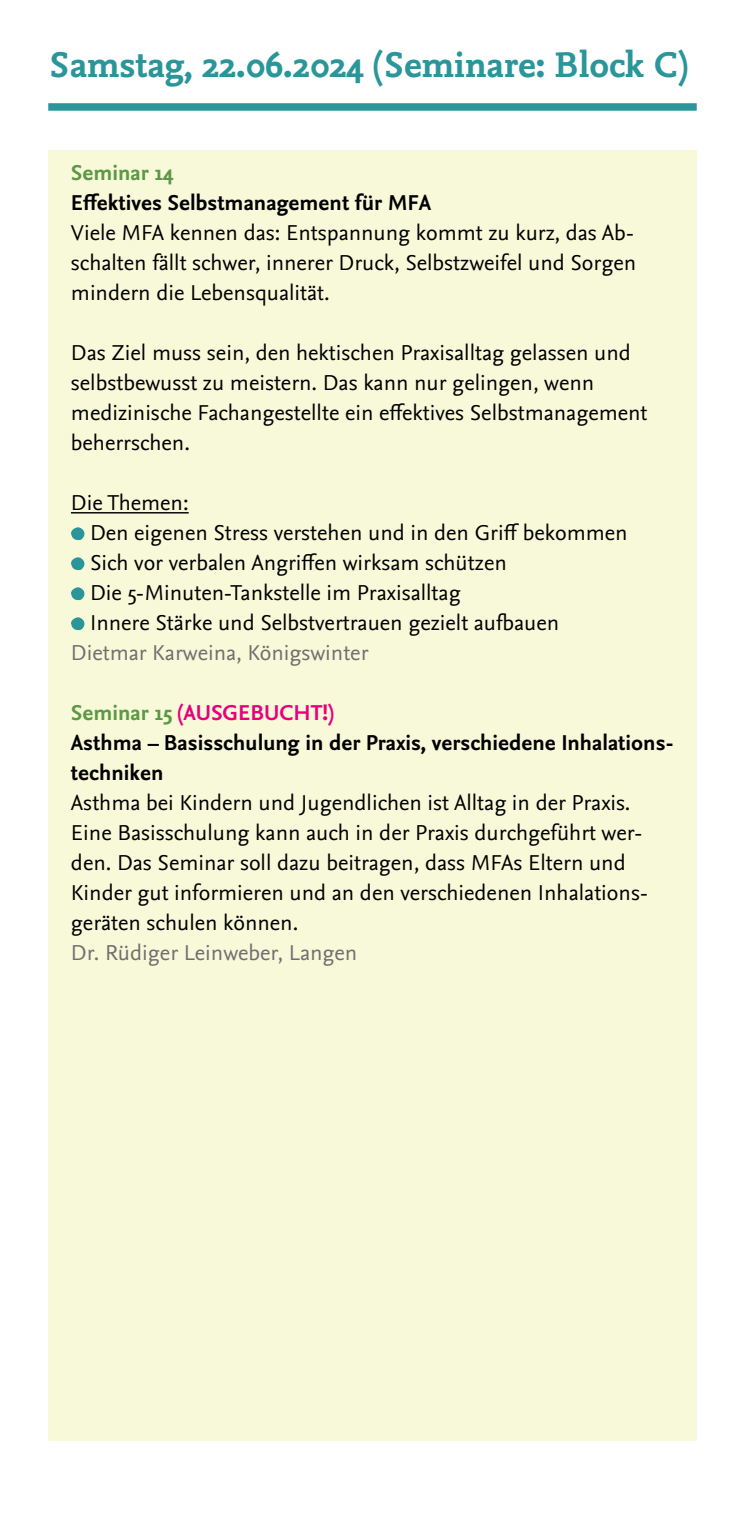
<style>
.page{position:relative;width:745px;height:1531px;background:#fff}
.page>*{position:absolute;margin:0;border:0;box-sizing:border-box;transform-origin:0 0}
.t1{font:700 37.5px "Nexus Mix OT";color:#2a969a}
.t2{font:22.5px/30px "Nexus Sans OT";color:#000}
.t3{font:700 22.5px/30px "Nexus Sans OT";color:#000}
.t4{font:22.5px "Nexus Sans OT";color:#706f6f}
.t5{font:700 22.5px "Nexus Sans OT";color:#5b9945}
.s1{color:#5b9945}
.s2{color:#e6007d}
</style>
<div class="page">
<div style="left:48px;top:103px;width:648px;height:8px;background:#2a969a"></div>
<div style="left:49px;top:150px;width:647px;height:1290px;background:#f8f9d9"></div>
<hr style="left:71px;top:512px;width:117px;height:1px;background:#000">
<svg style="left:71px;top:527px;width:13px;height:13px"></svg>
<svg style="left:71px;top:557px;width:13px;height:13px"></svg>
<svg style="left:71px;top:587px;width:13px;height:13px"></svg>
<svg style="left:71px;top:617px;width:13px;height:13px"></svg>
<h1 class="t1" style="left:48px;top:43px;width:640px">Samstag, 22.06.2024 (Seminare: Block C)</h1>
<p class="t5" style="left:71px;top:160px;width:104px">Seminar 14</p>
<p class="t3" style="left:71px;top:189px;width:361px">Effektives Selbstmanagement für MFA</p>
<p class="t2" style="left:71px;top:218px;width:566px;text-align:justify">Viele MFA kennen das: Entspannung kommt zu kurz, das Ab&shy;schalten fällt schwer, innerer Druck, Selbstzweifel und Sorgen mindern die Lebensqualität.</p>
<p class="t2" style="left:71px;top:338px;width:577px">Das Ziel muss sein, den hektischen Praxisalltag gelassen und selbstbewusst zu meistern. Das kann nur gelingen, wenn medizinische Fachangestellte ein effektives Selbstmanagement beherrschen.</p>
<p class="t2" style="left:90px;top:488px;width:538px;text-indent:-19px">Die Themen:<br>Den eigenen Stress verstehen und in den Griff bekommen Sich vor verbalen Angriffen wirksam schützen<br>Die 5-Minuten-Tankstelle im Praxisalltag<br>Innere Stärke und Selbstvertrauen gezielt aufbauen</p>
<p class="t4" style="left:71px;top:640px;width:299px">Dietmar Karweina, Königswinter</p>
<p class="t3" style="left:71px;top:699px;width:604px"><span class="s1">Seminar 15</span> <span class="s2">(AUSGEBUCHT!)<br></span>Asthma – Basisschulung in der Praxis, verschiedene Inhalations&shy;techniken</p>
<p class="t2" style="left:71px;top:788px;width:578px">Asthma bei Kindern und Jugendlichen ist Alltag in der Praxis.<br>Eine Basisschulung kann auch in der Praxis durchgeführt wer&shy;den. Das Seminar soll dazu beitragen, dass MFAs Eltern und Kinder gut informieren und an den verschiedenen Inhalations&shy;geräten schulen können.</p>
<p class="t4" style="left:71px;top:940px;width:288px">Dr. Rüdiger Leinweber, Langen</p>
</div>
